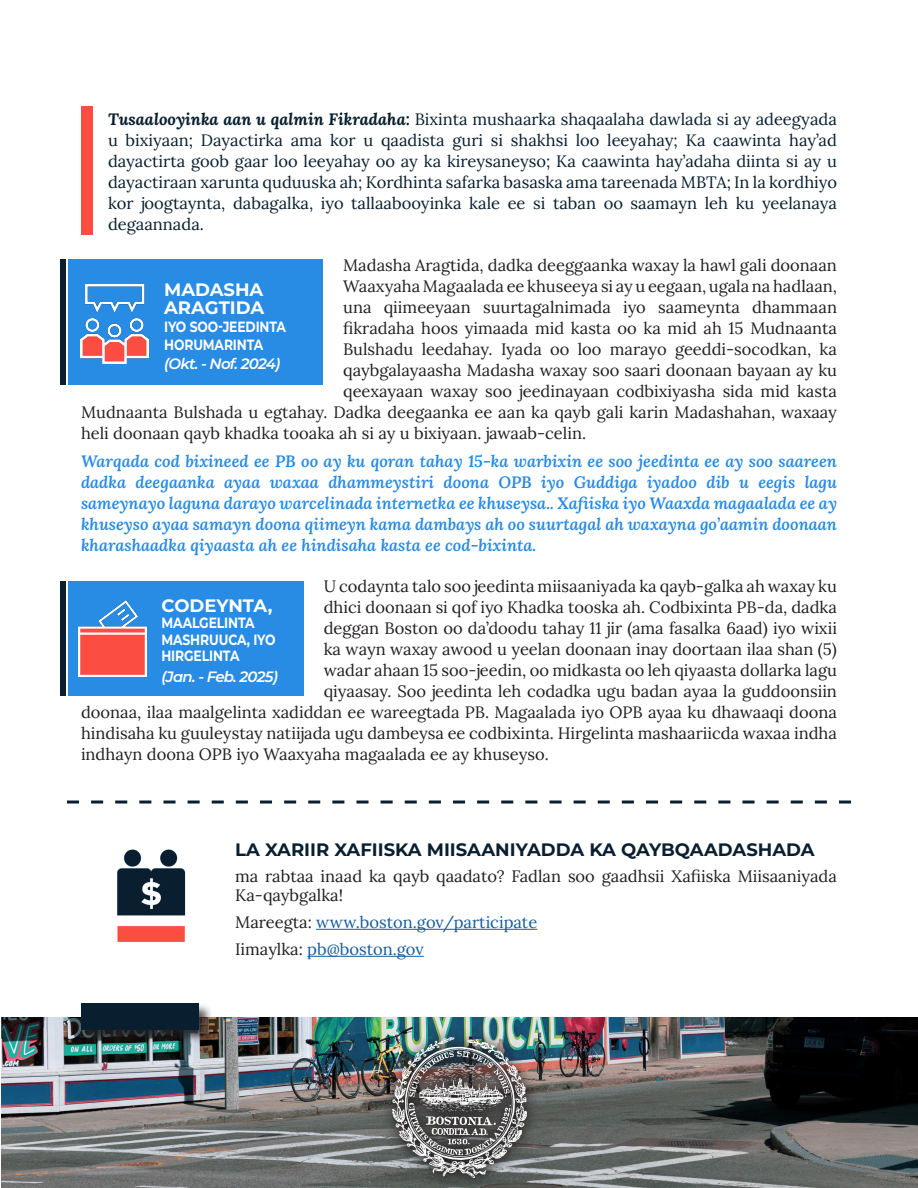
<style>
.page{position:relative;width:918px;height:1188px;background:#fff}
.page>*{position:absolute;margin:0;border:0;box-sizing:border-box;transform-origin:0 0}
.t1{font:700 18px "Montserrat";color:#091f2f}
.t2{font:700 18px/18px "Montserrat";color:#fff}
.t3{font:16.5px/19.8px "Lora";color:#231f20}
.t4{font:16.5px/21px "Lora";color:#091f2f;text-align:justify}
.t5{font:italic 600 16.5px/21px "Lora";color:#288be4;text-align:justify}
.t6{font:16.5px/27px "Lora";color:#175d9e}
.t7{font:italic 600 15px "Montserrat";letter-spacing:-.05em;color:#fff}
.t8{font:700 14.85px/16.5px "Montserrat";letter-spacing:-.01em;color:#fff;scale:.83 1}
.s1{font-weight:700;font-style:italic}
.s2{color:#231f20}
</style>
<div class="page">
<div style="left:68px;top:260px;width:255px;height:125px;background:#288be4"></div>
<img style="left:80px;top:285px;width:68px;height:79px">
<div style="left:68px;top:581px;width:235px;height:114px;background:#288be4"></div>
<svg style="left:67px;top:801px;width:784px;height:3px"></svg>
<hr style="left:316px;top:929px;width:221px;height:1px;background:#175d9e">
<hr style="left:307px;top:956px;width:117px;height:1px;background:#175d9e">
<img style="left:117px;top:849px;width:69px;height:93px">
<img style="left:79px;top:600px;width:68px;height:76px">
<div style="left:60px;top:260px;width:5px;height:125px;background:#091f2f"></div>
<div style="left:60px;top:581px;width:5px;height:114px;background:#091f2f"></div>
<img style="left:1px;top:1017px;width:917px;height:171px">
<div style="left:80px;top:1003px;width:133px;height:41px;background:#231f20;opacity:.75"></div>
<div style="left:82px;top:1004px;width:117px;height:26px;background:#091f2f"></div>
<div style="left:380px;top:1025px;width:162px;height:163px;background:#231f20;opacity:.91"></div>
<img style="left:393px;top:1038px;width:133px;height:140px">
<div style="left:81px;top:106px;width:12px;height:129px;background:#fb4d42"></div>
<p class="t4" style="left:108px;top:107px;width:731px"><span class="s1">Tusaalooyinka aan u qalmin Fikradaha:</span> Bixinta mushaarka shaqaalaha dawlada si ay adeegyada u bixiyaan; Dayactirka ama kor u qaadista guri si shakhsi loo leeyahay; Ka caawinta hay’ad dayactirta goob gaar loo leeyahay oo ay ka kireysaneyso; Ka caawinta hay’adaha diinta si ay u dayactiraan xarunta quduuska ah; Kordhinta safarka basaska ama tareenada MBTA; In la kordhiyo kor joogtaynta, dabagalka, iyo tallaabooyinka kale ee si taban oo saamayn leh ku yeelanaya degaannada.</p>
<p class="t3" style="left:343px;top:254px;width:495px">Madasha Aragtida, dadka deeggaanka waxay la hawl gali doonaan</p>
<p class="t3" style="left:343px;top:275px;width:495px">Waaxyaha Magaalada ee khuseeya si ay u eegaan, ugala na hadlaan,</p>
<p class="t3" style="left:343px;top:296px;width:495px">una qiimeeyaan suurtagalnimada iyo saameynta dhammaan</p>
<p class="t3" style="left:343px;top:317px;width:495px">fikradaha hoos yimaada mid kasta oo ka mid ah 15 Mudnaanta</p>
<p class="t3" style="left:343px;top:338px;width:495px">Bulshadu leedahay. Iyada oo loo marayo geeddi-socodkan, ka</p>
<p class="t3" style="left:343px;top:359px;width:495px">qaybgalayaasha Madasha waxay soo saari doonaan bayaan ay ku</p>
<p class="t3" style="left:343px;top:380px;width:495px">qeexayaan waxay soo jeedinayaan codbixiyasha sida mid kasta</p>
<p class="t3" style="left:81px;top:401px;width:758px">Mudnaanta Bulshada u egtahay. Dadka deegaanka ee aan ka qayb gali karin Madashahan, waxaay</p>
<p class="t3" style="left:81px;top:422px;width:507px">heli doonaan qayb khadka tooaka ah si ay u bixiyaan. jawaab-celin.</p>
<p class="t5" style="left:81px;top:450px;width:758px">Warqada cod bixineed ee PB oo ay ku qoran tahay 15-ka warbixin ee soo jeedinta ee ay soo saareen dadka deegaanka ayaa waxaa dhammeystiri doona OPB iyo Guddiga iyadoo dib u eegis lagu sameynayo laguna darayo warcelinada internetka ee khuseysa.. Xafiiska iyo Waaxda magaalada ee ay khuseyso ayaa samayn doona qiimeyn kama dambays ah oo suurtagal ah waxayna go’aamin doonaan kharashaadka qiyaasta ah ee hindisaha kasta ee cod-bixinta.</p>
<p class="t3" style="left:324px;top:575px;width:515px">U codaynta talo soo jeedinta miisaaniyada ka qayb-galka ah waxay ku</p>
<p class="t3" style="left:324px;top:596px;width:515px">dhici doonaan si qof iyo Khadka tooska ah. Codbixinta PB-da, dadka</p>
<p class="t3" style="left:324px;top:617px;width:515px">deggan Boston oo da’doodu tahay 11 jir (ama fasalka 6aad) iyo wixii</p>
<p class="t3" style="left:324px;top:638px;width:515px">ka wayn waxay awood u yeelan doonaan inay doortaan ilaa shan (5)</p>
<p class="t3" style="left:324px;top:659px;width:515px">wadar ahaan 15 soo-jeedin, oo midkasta oo leh qiyaasta dollarka lagu</p>
<p class="t3" style="left:324px;top:680px;width:515px">qiyaasay. Soo jeedinta leh codadka ugu badan ayaa la guddoonsiin</p>
<p class="t3" style="left:81px;top:701px;width:758px">doonaa, ilaa maalgelinta xadiddan ee wareegtada PB. Magaalada iyo OPB ayaa ku dhawaaqi doona</p>
<p class="t3" style="left:81px;top:722px;width:758px">hindisaha ku guuleystay natiijada ugu dambeysa ee codbixinta. Hirgelinta mashaariicda waxaa indha</p>
<p class="t3" style="left:81px;top:743px;width:469px">indhayn doona OPB iyo Waaxyaha magaalada ee ay khuseyso.</p>
<p class="t2" style="left:164px;top:280px;width:102px">MADASHA<br>ARAGTIDA</p>
<p class="t8" style="left:164px;top:317px;width:148px;line-height:18px">IYO SOO-JEEDINTA<br>HORUMARINTA</p>
<p class="t7" style="left:164px;top:353px;width:118px">(Okt. - Nof. 2024)</p>
<p class="t2" style="left:161px;top:595px;width:113px">CODEYNTA,</p>
<p class="t8" style="left:161px;top:614px;width:139px">MAALGELINTA<br>MASHRUUCA, IYO<br>HIRGELINTA</p>
<p class="t7" style="left:161px;top:666px;width:118px">(Jan. - Feb. 2025)</p>
<p class="t1" style="left:235px;top:837px;width:581px">LA XARIIR XAFIISKA MIISAANIYADDA KA QAYBQAADASHADA</p>
<p class="t3" style="left:235px;top:865px;width:603px">ma rabtaa inaad ka qayb qaadato? Fadlan soo gaadhsii Xafiiska Miisaaniyada<br>Ka-qaybgalka!</p>
<p class="t6" style="left:235px;top:907px;width:304px"><span class="s2">Mareegta:</span> www.boston.gov/participate<br><span class="s2">Iimaylka:</span> pb@boston.gov</p>
</div>
